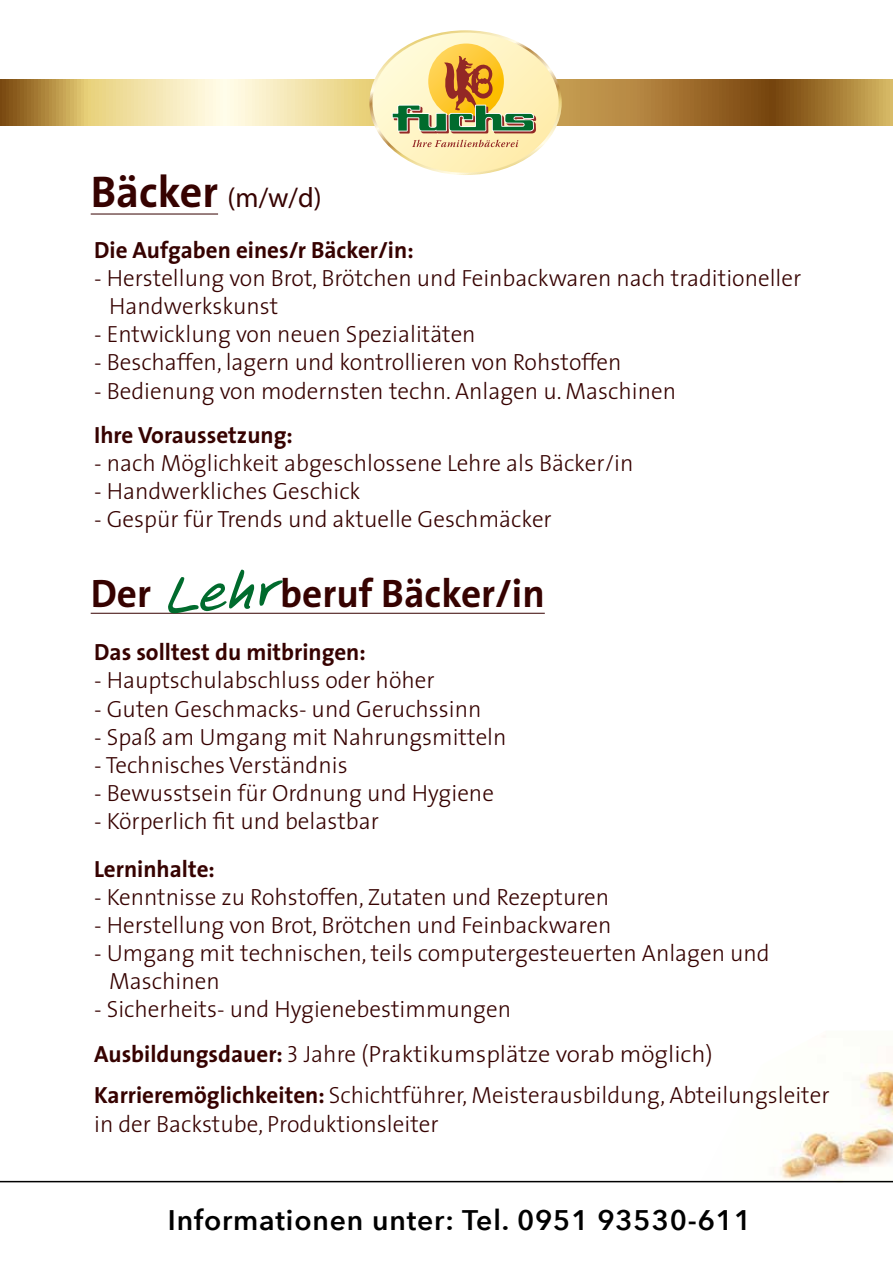
<style>
.page{position:relative;width:893px;height:1263px;background:#fff}
.page>*{position:absolute;margin:0;border:0;box-sizing:border-box;transform-origin:0 0}
.t1{font:61.05px "CWW Handfont";color:#006b2d}
.t2{font:700 39.9px "The Sans";color:#360200}
.t3{font:600 28.35px "Avenir Next";letter-spacing:.03em;color:#000}
.t4{font:28.2px "Myriad Pro";color:#360200}
.t5{font:300 23.55px/28.2px "The Sans";color:#360200}
.t6{font:700 23.55px "The Sans";color:#360200}
.t7{font:300 23.4px "The Sans";color:#360200;scale:1.04 1}
.s1{font-family:"The Sans";font-weight:700;font-size:44.55px}
.s2{font-weight:700;font-size:23.55px}
.s3{font-family:"The Sans Light Caps";font-weight:400;font-size:23.55px}
.s4{font-size:23.55px}
.s5{font-weight:700}
</style>
<div class="page">
<img style="left:700px;top:1063px;width:193px;height:118px">
<svg style="left:0;top:80px;width:893px;height:46px;background:#c5a568"></svg>
<svg style="left:369px;top:30px;width:193px;height:145px"></svg>
<svg style="left:0;top:1181px;width:893px;height:2px;background:#4e4e4e"></svg>
<hr style="left:91px;top:214px;width:127px;height:1px;background:#360200">
<hr style="left:91px;top:613px;width:454px;height:1px;background:#360200">
<p class="t4" style="left:91px;top:180px;width:232px"><span class="s1">Bäcker</span> (m/w/d)</p>
<p class="t6" style="left:94px;top:230px;width:321px">Die Aufgaben eines/r Bäcker/in:</p>
<p class="t5" style="left:109px;top:263px;width:694px;text-indent:-15px">- Herstellung von Brot, Brötchen und Feinbackwaren nach traditioneller<br>Handwerkskunst</p>
<p class="t5" style="left:94px;top:319px;width:383px">- Entwicklung von neuen Spezialitäten</p>
<p class="t5" style="left:94px;top:348px;width:529px">- Beschaffen, lagern und kontrollieren von Rohstoffen</p>
<p class="t5" style="left:94px;top:376px;width:583px">- Bedienung von modernsten techn. Anlagen u. Maschinen</p>
<p class="t6" style="left:94px;top:415px;width:200px">Ihre Voraussetzung:</p>
<p class="t5" style="left:94px;top:448px;width:541px">- nach Möglichkeit abgeschlossene Lehre als Bäcker/in</p>
<p class="t5" style="left:94px;top:476px;width:268px">- Handwerkliches Geschick</p>
<p class="t5" style="left:94px;top:504px;width:459px">- Gespür für Trends und aktuelle Geschmäcker</p>
<h2 class="t2" style="left:91px;top:560px;width:62px">Der</h2>
<h1 class="t1" style="left:163px;top:553px;width:111px;rotate:-5deg">Lehr</h1>
<h2 class="t2" style="left:280px;top:560px;width:266px">beruf Bäcker/in</h2>
<p class="t6" style="left:94px;top:632px;width:273px">Das solltest du mitbringen:</p>
<p class="t5" style="left:94px;top:665px;width:342px">- Hauptschulabschluss oder höher</p>
<p class="t5" style="left:94px;top:694px;width:389px">- Guten Geschmacks- und Geruchssinn</p>
<p class="t5" style="left:94px;top:722px;width:414px">- Spaß am Umgang mit Nahrungsmitteln</p>
<p class="t5" style="left:94px;top:750px;width:255px">- Technisches Verständnis</p>
<p class="t5" style="left:94px;top:778px;width:401px">- Bewusstsein für Ordnung und Hygiene</p>
<p class="t5" style="left:94px;top:806px;width:286px">- Körperlich fit und belastbar</p>
<p class="t6" style="left:94px;top:849px;width:122px">Lerninhalte:</p>
<p class="t5" style="left:94px;top:882px;width:517px">- Kenntnisse zu Rohstoffen, Zutaten und Rezepturen</p>
<p class="t5" style="left:94px;top:910px;width:519px">- Herstellung von Brot, Brötchen und Feinbackwaren</p>
<p class="t5" style="left:109px;top:938px;width:662px;text-indent:-15px">- Umgang mit technischen, teils computergesteuerten Anlagen und<br>Maschinen</p>
<p class="t5" style="left:94px;top:994px;width:419px">- Sicherheits- und Hygienebestimmungen</p>
<p class="t7" style="left:94px;top:1034px;width:596px"><span class="s2">Ausbildungsdauer:</span> <span class="s3">3</span> <span class="s4">Jahre</span> (Praktikumsplätze vorab möglich)</p>
<p class="t5" style="left:94px;top:1080px;width:737px"><span class="s5">Karrieremöglichkeiten:</span> Schichtführer, Meisterausbildung, Abteilungsleiter in der Backstube, Produktionsleiter</p>
<p class="t3" style="left:168px;top:1196px;width:585px">Informationen unter: Tel. 0951 93530-611</p>
</div>
